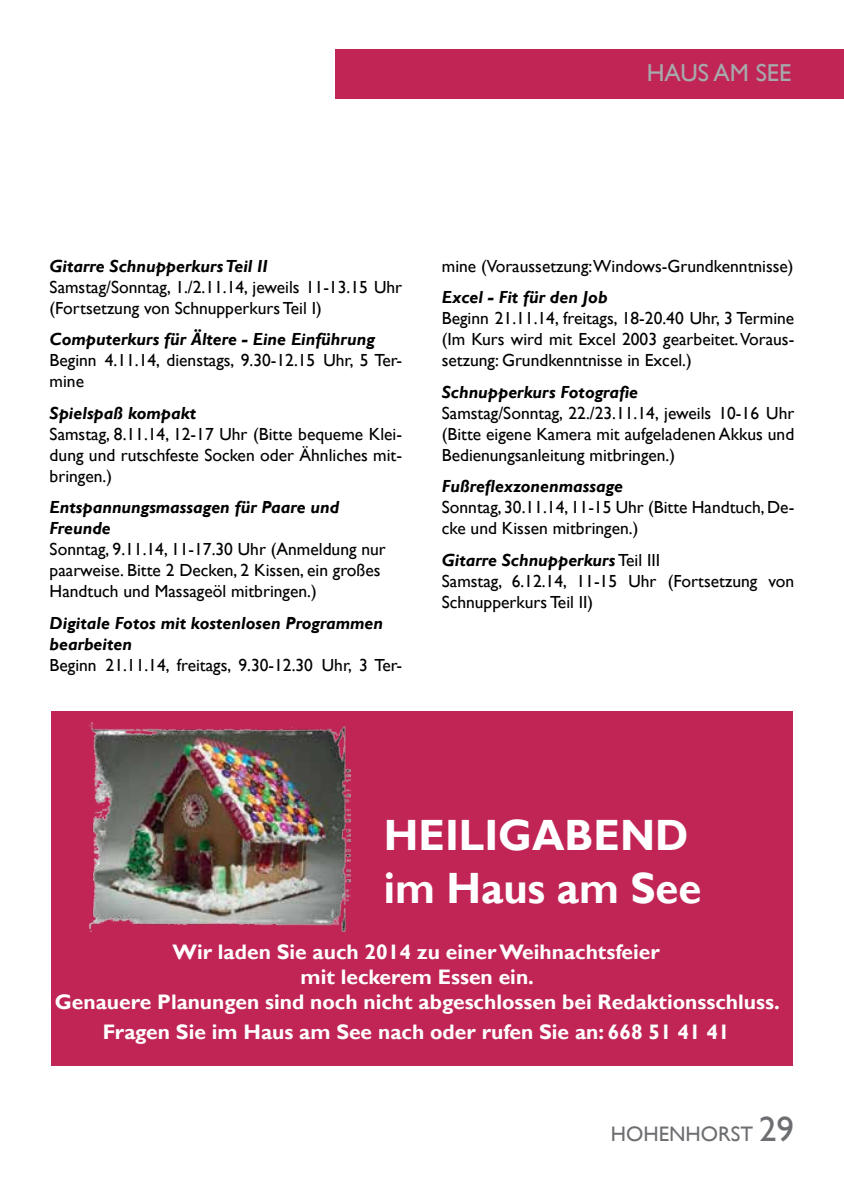
<style>
.page{position:relative;width:844px;height:1191px;background:#fff}
.page>*{position:absolute;margin:0;border:0;box-sizing:border-box;transform-origin:0 0}
.t1{font:700 43.75px/52.5px "Gill Sans";color:#fff;scale:.95 1}
.t2{font:24.5px "Gill Sans";color:#a7a9ac}
.t3{font:700 21px/25.2px "Gill Sans";color:#fff;text-align:center}
.t4{font:21px "Gill Sans";color:#6d6e71}
.t5{font:17.5px/21px "Gill Sans";color:#000}
.t6{font:italic 700 17.5px/21px "Gill Sans";color:#000}
.s1{font-weight:700;font-style:italic}
.s2{font-size:35px}
</style>
<div class="page">
<div style="left:51px;top:711px;width:741px;height:354px;background:#c02555"></div>
<img style="left:89px;top:722px;width:261px;height:209px">
<div style="left:336px;top:50px;width:507px;height:49px;background:#c02555"></div>
<h2 class="t2" style="left:646px;top:59px;width:146px">HAUS AM SEE</h2>
<p class="t6" style="left:50px;top:256px;width:220px">Gitarre Schnupperkurs Teil II</p>
<p class="t5" style="left:50px;top:277px;width:354px">Samstag/Sonntag, 1./2.11.14, jeweils 11-13.15 Uhr (Fortsetzung von Schnupperkurs Teil I)</p>
<p class="t6" style="left:50px;top:329px;width:327px">Computerkurs für Ältere - Eine Einführung</p>
<p class="t5" style="left:50px;top:350px;width:354px">Beginn 4.11.14, dienstags, 9.30-12.15 Uhr, 5 Ter&shy;mine</p>
<p class="t6" style="left:50px;top:403px;width:148px">Spielspaß kompakt</p>
<p class="t5" style="left:50px;top:424px;width:354px;text-align:justify">Samstag, 8.11.14, 12-17 Uhr (Bitte bequeme Klei&shy;dung und rutschfeste Socken oder Ähnliches mit&shy;bringen.)</p>
<p class="t6" style="left:50px;top:497px;width:291px">Entspannungsmassagen für Paare und<br>Freunde</p>
<p class="t5" style="left:50px;top:539px;width:337px">Sonntag, 9.11.14, 11-17.30 Uhr (Anmeldung nur paarweise. Bitte 2 Decken, 2 Kissen, ein großes<br>Handtuch und Massageöl mitbringen.)</p>
<p class="t6" style="left:50px;top:613px;width:335px">Digitale Fotos mit kostenlosen Programmen bearbeiten</p>
<p class="t5" style="left:50px;top:655px;width:354px">Beginn 21.11.14, freitags, 9.30-12.30 Uhr, 3 Ter-</p>
<p class="t5" style="left:442px;top:256px;width:353px">mine (Voraussetzung:Windows-Grundkenntnisse)</p>
<p class="t6" style="left:442px;top:287px;width:167px">Excel - Fit für den Job</p>
<p class="t5" style="left:442px;top:308px;width:354px;text-align:justify">Beginn 21.11.14, freitags, 18-20.40 Uhr, 3 Termine (Im Kurs wird mit Excel 2003 gearbeitet. Voraus&shy;setzung: Grundkenntnisse in Excel.)</p>
<p class="t6" style="left:442px;top:382px;width:198px">Schnupperkurs Fotografie</p>
<p class="t5" style="left:442px;top:403px;width:354px;text-align:justify">Samstag/Sonntag, 22./23.11.14, jeweils 10-16 Uhr (Bitte eigene Kamera mit aufgeladenen Akkus und Bedienungsanleitung mitbringen.)</p>
<p class="t6" style="left:442px;top:476px;width:183px">Fußreflexzonenmassage</p>
<p class="t5" style="left:442px;top:497px;width:354px">Sonntag, 30.11.14, 11-15 Uhr (Bitte Handtuch, De&shy;cke und Kissen mitbringen.)</p>
<p class="t5" style="left:442px;top:550px;width:354px"><span class="s1">Gitarre Schnupperkurs</span> Teil III<br>Samstag, 6.12.14, 11-15 Uhr (Fortsetzung von<br>Schnupperkurs Teil II)</p>
<h1 class="t1" style="left:384px;top:810px;width:335px">HEILIGABEND im Haus am See</h1>
<p class="t3" style="left:55px;top:940px;width:726px">Wir laden Sie auch 2014 zu einer Weihnachtsfeier<br>mit leckerem Essen ein.<br>Genauere Planungen sind noch nicht abgeschlossen bei Redaktionsschluss.</p>
<p class="t3" style="left:103px;top:1019px;width:628px">Fragen Sie im Haus am See nach oder rufen Sie an: 668 51 41 41</p>
<p class="t4" style="left:610px;top:1121px;width:185px">HOHENHORST <span class="s2">29</span></p>
</div>
